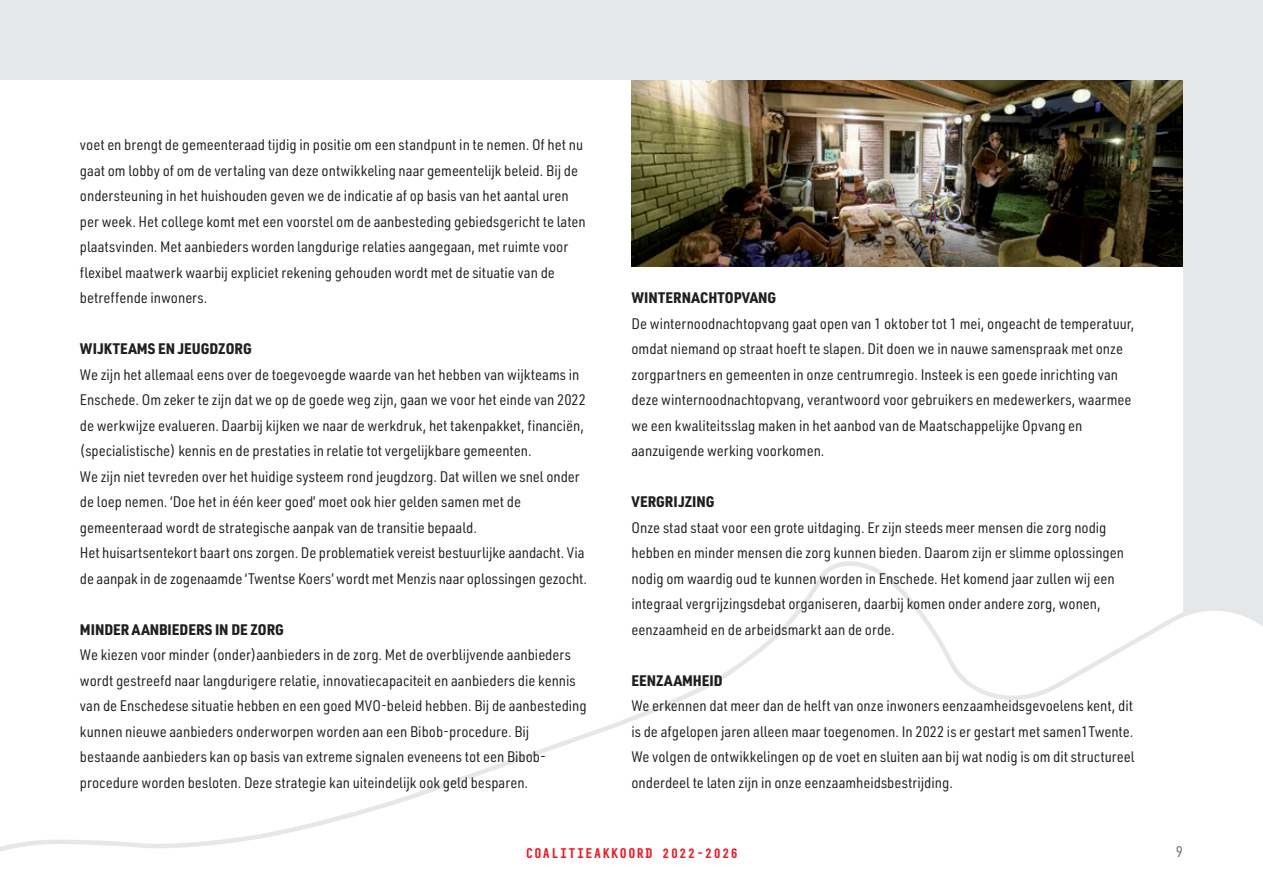
<style>
.page{position:relative;width:1263px;height:893px;background:#fff}
.page>*{position:absolute;margin:0;border:0;box-sizing:border-box;transform-origin:0 0}
.t1{font:15px/25.5px "URWDIN Semi Cond";color:#231f20}
.t2{font:900 15px "URWDIN Semi Cond";color:#231f20}
.t3{font:15px "URWDIN Semi Cond";color:#6c6d70}
.t4{font:700 12.75px "BC Sklonar";letter-spacing:.12em;color:#ea1c28}
</style>
<div class="page">
<div style="left:0;top:0;width:1263px;height:556px;background:#e6e7e9"></div>
<div style="left:0;top:80px;width:1183px;height:733px;background:#fff"></div>
<svg style="left:0;top:556px;width:1263px;height:296px"></svg>
<img style="left:631px;top:80px;width:552px;height:187px">
<p class="t1" style="left:80px;top:132px;width:507px">voet en brengt de gemeenteraad tijdig in positie om een standpunt in te nemen. Of het nu gaat om lobby of om de vertaling van deze ontwikkeling naar gemeentelijk beleid. Bij de ondersteuning in het huishouden geven we de indicatie af op basis van het aantal uren per week. Het college komt met een voorstel om de aanbesteding gebiedsgericht te laten plaatsvinden. Met aanbieders worden langdurige relaties aangegaan, met ruimte voor flexibel maatwerk waarbij expliciet rekening gehouden wordt met de situatie van de betreffende inwoners.</p>
<p class="t2" style="left:80px;top:338px;width:173px">WIJKTEAMS EN JEUGDZORG</p>
<p class="t1" style="left:80px;top:361px;width:509px">We zijn het allemaal eens over de toegevoegde waarde van het hebben van wijkteams in Enschede. Om zeker te zijn dat we op de goede weg zijn, gaan we voor het einde van 2022 de werkwijze evalueren. Daarbij kijken we naar de werkdruk, het takenpakket, financiën, (specialistische) kennis en de prestaties in relatie tot vergelijkbare gemeenten.<br>We zijn niet tevreden over het huidige systeem rond jeugdzorg. Dat willen we snel onder de loep nemen. ‘Doe het in één keer goed’ moet ook hier gelden samen met de gemeenteraad wordt de strategische aanpak van de transitie bepaald.<br>Het huisartsentekort baart ons zorgen. De problematiek vereist bestuurlijke aandacht. Via de aanpak in de zogenaamde ‘Twentse Koers’ wordt met Menzis naar oplossingen gezocht.</p>
<p class="t2" style="left:80px;top:619px;width:205px">MINDER AANBIEDERS IN DE ZORG</p>
<p class="t1" style="left:80px;top:642px;width:508px">We kiezen voor minder (onder)aanbieders in de zorg. Met de overblijvende aanbieders wordt gestreefd naar langdurigere relatie, innovatiecapaciteit en aanbieders die kennis van de Enschedese situatie hebben en een goed MVO-beleid hebben. Bij de aanbesteding kunnen nieuwe aanbieders onderworpen worden aan een Bibob-procedure. Bij bestaande aanbieders kan op basis van extreme signalen eveneens tot een Bibob&shy;procedure worden besloten. Deze strategie kan uiteindelijk ook geld besparen.</p>
<p class="t2" style="left:631px;top:287px;width:146px">WINTERNACHTOPVANG</p>
<p class="t1" style="left:631px;top:310px;width:504px">De winternoodnachtopvang gaat open van 1 oktober tot 1 mei, ongeacht de temperatuur, omdat niemand op straat hoeft te slapen. Dit doen we in nauwe samenspraak met onze zorgpartners en gemeenten in onze centrumregio. Insteek is een goede inrichting van deze winternoodnachtopvang, verantwoord voor gebruikers en medewerkers, waarmee we een kwaliteitsslag maken in het aanbod van de Maatschappelijke Opvang en aanzuigende werking voorkomen.</p>
<p class="t2" style="left:631px;top:491px;width:85px">VERGRIJZING</p>
<p class="t1" style="left:631px;top:514px;width:494px">Onze stad staat voor een grote uitdaging. Er zijn steeds meer mensen die zorg nodig hebben en minder mensen die zorg kunnen bieden. Daarom zijn er slimme oplossingen nodig om waardig oud te kunnen worden in Enschede. Het komend jaar zullen wij een integraal vergrijzingsdebat organiseren, daarbij komen onder andere zorg, wonen, eenzaamheid en de arbeidsmarkt aan de orde.</p>
<p class="t2" style="left:631px;top:670px;width:93px">EENZAAMHEID</p>
<p class="t1" style="left:631px;top:693px;width:505px;text-align:justify">We erkennen dat meer dan de helft van onze inwoners eenzaamheidsgevoelens kent, dit is de afgelopen jaren alleen maar toegenomen. In 2022 is er gestart met samen1Twente.<br>We volgen de ontwikkelingen op de voet en sluiten aan bij wat nodig is om dit structureel onderdeel te laten zijn in onze eenzaamheidsbestrijding.</p>
<p class="t4" style="left:526px;top:845px;width:214px">COALITIEAKKOORD 2022-2026</p>
<p class="t3" style="left:1176px;top:842px;width:9px">9</p>
</div>
